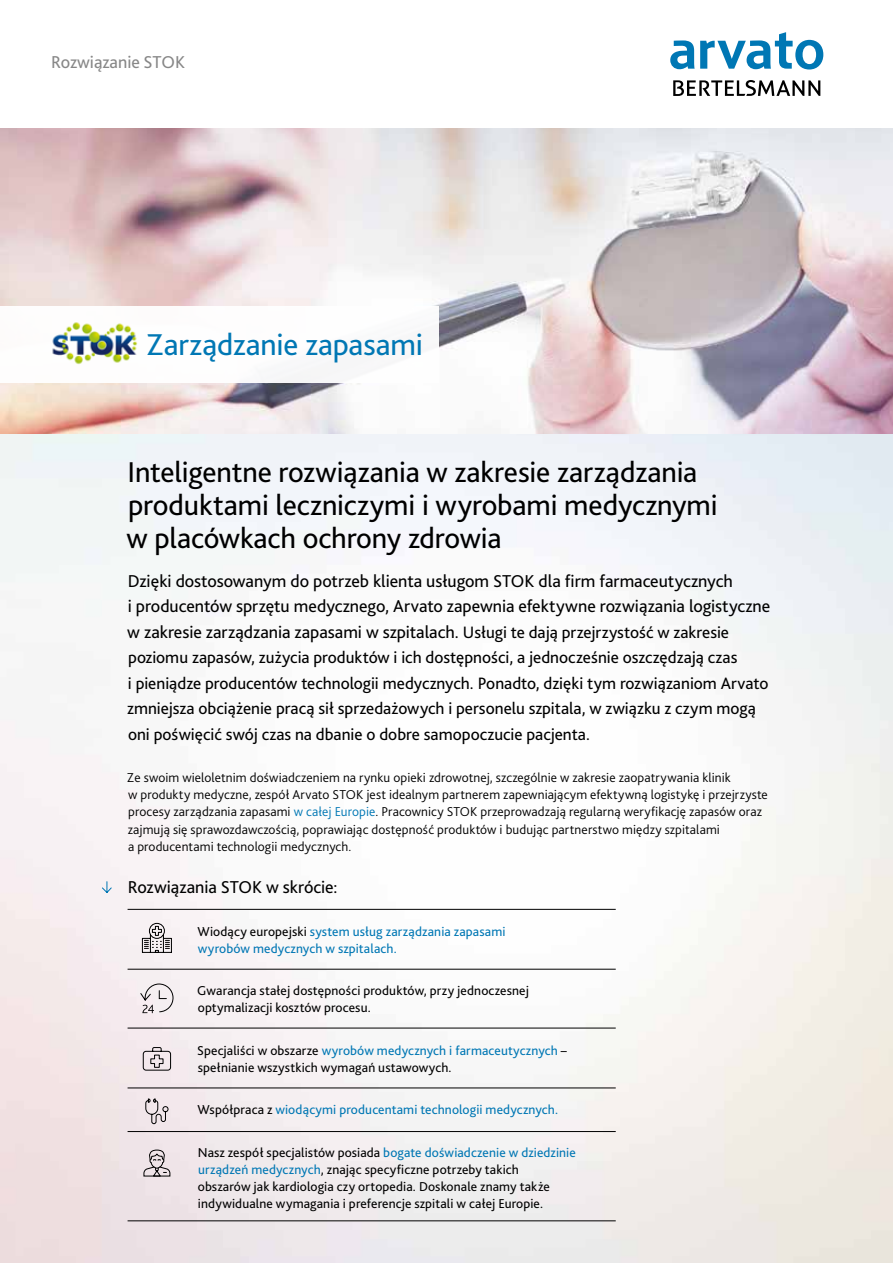
<style>
.page{position:relative;width:893px;height:1263px;background:#fff}
.page>*{position:absolute;margin:0;border:0;box-sizing:border-box;transform-origin:0 0}
.t1{font:31.5px "Bliss 2";letter-spacing:-.005em;color:#0077b4}
.t2{font:30px/33px "Bliss 2";letter-spacing:-.005em;color:#000}
.t3{font:18px/25.5px "Bliss 2";color:#000}
.t4{font:18px "Bliss 2";color:#878787}
.t5{font:17.25px/25.5px "Bliss 2";color:#000}
.t6{font:300 13.5px/17px "Bliss 2";letter-spacing:.01em;color:#000}
.t7{font:13.5px/17px "Bliss 2";letter-spacing:.01em;color:#000}
.t8{font:13.5px/17px "Bliss 2";letter-spacing:.01em;color:#0077b4}
.s1{font-size:17.25px}
.s2{color:#0077b4}
.s3{color:#000}
</style>
<div class="page">
<img style="left:0;top:128px;width:893px;height:306px">
<div style="left:0;top:306px;width:438px;height:77px;background:#fff"></div>
<img style="left:52px;top:322px;width:86px;height:43px">
<svg style="left:670px;top:32px;width:153px;height:38px"></svg>
<svg style="left:673px;top:80px;width:147px;height:16px"></svg>
<svg style="left:140px;top:983px;width:33px;height:30px"></svg>
<svg style="left:145px;top:1098px;width:24px;height:26px"></svg>
<svg style="left:143px;top:1149px;width:28px;height:28px"></svg>
<hr style="left:128px;top:969px;width:488px;height:1px;background:#000">
<hr style="left:128px;top:909px;width:488px;height:1px;background:#000">
<hr style="left:128px;top:1028px;width:488px;height:1px;background:#000">
<hr style="left:128px;top:1087px;width:488px;height:1px;background:#000">
<hr style="left:128px;top:1131px;width:488px;height:1px;background:#000">
<hr style="left:128px;top:1220px;width:488px;height:1px;background:#000">
<svg style="left:142px;top:923px;width:30px;height:30px"></svg>
<svg style="left:143px;top:1047px;width:28px;height:24px"></svg>
<svg style="left:101px;top:881px;width:11px;height:12px"></svg>
<h3 class="t4" style="left:51px;top:51px;width:135px">Rozwiązanie STOK</h3>
<h1 class="t1" style="left:146px;top:325px;width:278px">Zarządzanie zapasami</h1>
<h2 class="t2" style="left:127px;top:455px;width:593px">Inteligentne rozwiązania w zakresie zarządzania produktami leczniczymi i wyrobami medycznymi w placówkach ochrony zdrowia</h2>
<p class="t3" style="left:127px;top:568px;width:645px">Dzięki dostosowanym do potrzeb klienta usługom STOK dla firm farmaceutycznych<br>i producentów sprzętu medycznego, Arvato zapewnia efektywne rozwiązania logistyczne w zakresie zarządzania zapasami w szpitalach. <span class="s1">Usługi te dają przejrzystość w zakresie</span></p>
<p class="t5" style="left:127px;top:645px;width:643px">poziomu zapasów, zużycia produktów i ich dostępności, a jednocześnie oszczędzają czas<br>i pieniądze producentów technologii medycznych. Ponadto, dzięki tym rozwiązaniom Arvato zmniejsza obciążenie pracą sił sprzedażowych i personelu szpitala, w związku z czym mogą oni poświęcić swój czas na dbanie o dobre samopoczucie pacjenta.</p>
<p class="t6" style="left:127px;top:769px;width:642px">Ze swoim wieloletnim doświadczeniem na rynku opieki zdrowotnej, szczególnie w zakresie zaopatrywania klinik<br>w produkty medyczne, zespół Arvato STOK jest idealnym partnerem zapewniającym efektywną logistykę i przejrzyste procesy zarządzania zapasami <span class="s2">w całej Europie</span>. Pracownicy STOK przeprowadzają regularną weryfikację zapasów oraz zajmują się sprawozdawczością, poprawiając dostępność produktów i budując partnerstwo między szpitalami<br>a producentami technologii medycznych.</p>
<h3 class="t3" style="left:128px;top:874px;width:211px">Rozwiązania STOK w skrócie:</h3>
<p class="t8" style="left:197px;top:922px;width:310px"><span class="s3">Wiodący europejski</span> system usług zarządzania zapasami wyrobów medycznych w szpitalach.</p>
<p class="t7" style="left:197px;top:982px;width:333px">Gwarancja stałej dostępności produktów, przy jednoczesnej optymalizacji kosztów procesu.</p>
<p class="t7" style="left:197px;top:1042px;width:371px">Specjaliści w obszarze <span class="s2">wyrobów medycznych i farmaceutycznych</span> – spełnianie wszystkich wymagań ustawowych.</p>
<p class="t8" style="left:197px;top:1101px;width:362px"><span class="s3">Współpraca z</span> wiodącymi producentami technologii medycznych.</p>
<p class="t7" style="left:198px;top:1144px;width:380px">Nasz zespół specjalistów posiada <span class="s2">bogate doświadczenie w dziedzinie urządzeń medycznych</span>, znając specyficzne potrzeby takich<br>obszarów jak kardiologia czy ortopedia. Doskonale znamy także indywidualne wymagania i preferencje szpitali w całej Europie.</p>
</div>
